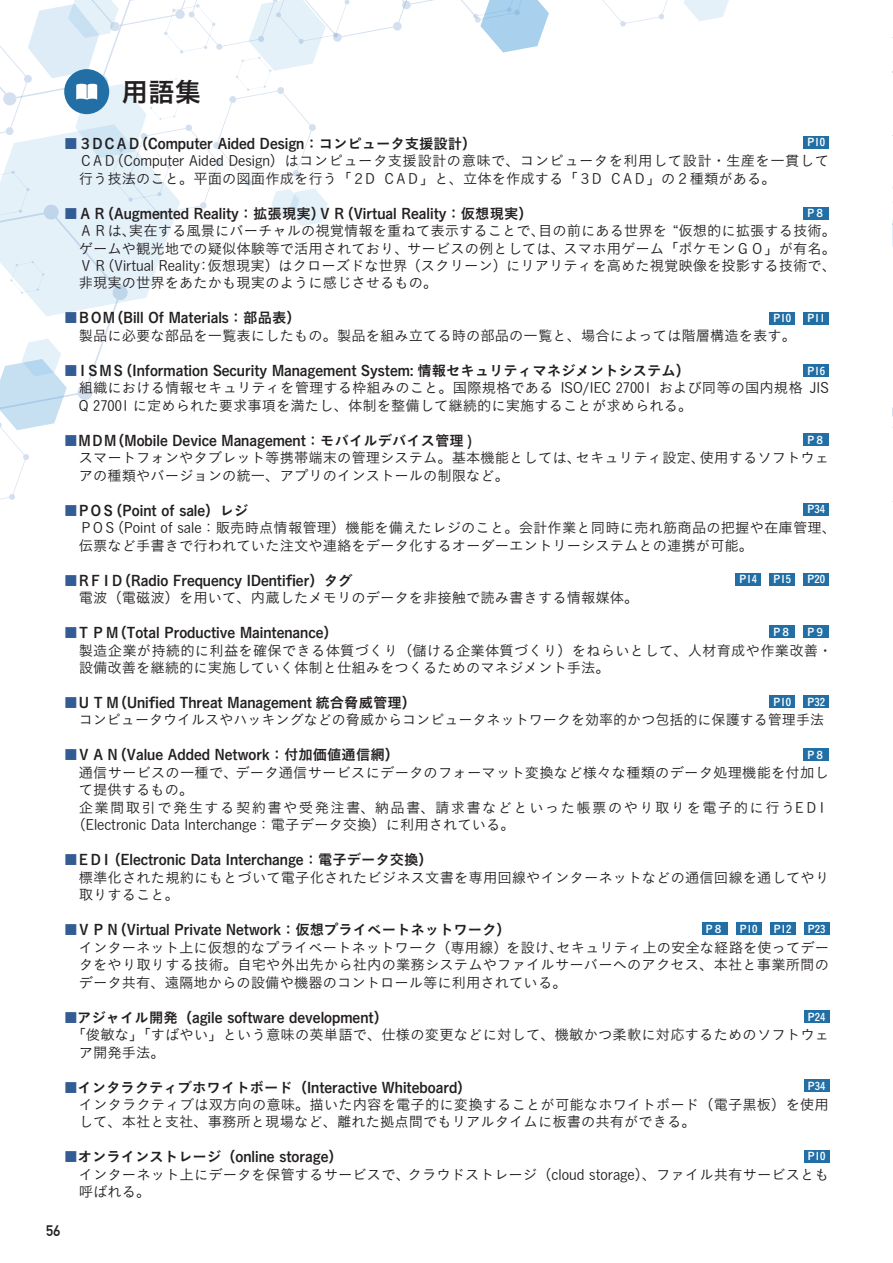
<style>
.page{position:relative;width:893px;height:1263px;background:#fff}
.page>*{position:absolute;margin:0;border:0;box-sizing:border-box;transform-origin:0 0}
.t1{font:26.55px "Koburina Go Std W6";color:#231f20}
.t2{font:700 14.85px "DIN Alternate";color:#231f20}
.t3{font:14.4px/17.5px "Koburina Go Std W3";color:#231f20}
.t4{font:14.4px "Koburina Go Std W6";color:#231f20}
.t5{font:14.4px "Koburina Go Std W3";letter-spacing:.095em;color:#231f20}
.t6{font:10.65px "Koburina Go Std W6";color:#fff}
.s1{font-family:"Koburina Go Std W6";color:#325c93}
.s2{font-family:"Koburina Go Std W6"}
.s3{color:#325c93}
</style>
<div class="page">
<svg style="left:684px;top:0;width:45px;height:21px"></svg>
<svg style="left:602px;top:0;width:66px;height:27px"></svg>
<svg style="left:892px;top:37px;width:1px;height:465px"></svg>
<div style="left:804px;top:136px;width:25px;height:13px;background:#226fa6"></div>
<div style="left:804px;top:207px;width:25px;height:12px;background:#226fa6"></div>
<div style="left:804px;top:434px;width:25px;height:12px;background:#226fa6"></div>
<div style="left:804px;top:503px;width:25px;height:13px;background:#226fa6"></div>
<div style="left:804px;top:573px;width:25px;height:12px;background:#226fa6"></div>
<div style="left:770px;top:573px;width:25px;height:12px;background:#226fa6"></div>
<div style="left:736px;top:573px;width:25px;height:12px;background:#226fa6"></div>
<div style="left:804px;top:625px;width:25px;height:13px;background:#226fa6"></div>
<div style="left:770px;top:625px;width:25px;height:13px;background:#226fa6"></div>
<div style="left:804px;top:748px;width:25px;height:13px;background:#226fa6"></div>
<div style="left:804px;top:695px;width:25px;height:13px;background:#226fa6"></div>
<div style="left:770px;top:695px;width:25px;height:13px;background:#226fa6"></div>
<div style="left:804px;top:922px;width:25px;height:13px;background:#226fa6"></div>
<div style="left:770px;top:922px;width:25px;height:13px;background:#226fa6"></div>
<div style="left:736px;top:922px;width:25px;height:13px;background:#226fa6"></div>
<div style="left:702px;top:922px;width:25px;height:13px;background:#226fa6"></div>
<div style="left:804px;top:1010px;width:25px;height:13px;background:#226fa6"></div>
<div style="left:804px;top:1079px;width:25px;height:13px;background:#226fa6"></div>
<div style="left:804px;top:1150px;width:25px;height:13px;background:#226fa6"></div>
<div style="left:804px;top:312px;width:25px;height:12px;background:#226fa6"></div>
<div style="left:770px;top:312px;width:25px;height:12px;background:#226fa6"></div>
<div style="left:804px;top:364px;width:25px;height:13px;background:#226fa6"></div>
<svg style="left:0;top:0;width:549px;height:500px"></svg>
<p class="t1" style="left:122px;top:72px;width:81px">用語集</p>
<p class="t3" style="left:79px;top:134px;width:752px;text-indent:-15px"><span class="s1">■</span><span class="s2">３ＤＣＡＤ（Computer Aided Design：コンピュータ支援設計）<br></span>ＣＡＤ（Computer Aided Design）はコンピュータ支援設計の意味で、コンピュータを利用して設計・生産を一貫して行う技法のこと。平面の図面作成を行う「２Ｄ ＣＡＤ」と、立体を作成する「３Ｄ ＣＡＤ」の２種類がある。</p>
<p class="t3" style="left:79px;top:204px;width:759px;text-indent:-15px"><span class="s1">■</span><span class="s2">ＡＲ（Augmented Reality：拡張現実）ＶＲ（Virtual Reality：仮想現実）<br></span>ＡＲは、実在する風景にバーチャルの視覚情報を重ねて表示することで、目の前にある世界を “仮想的に拡張する技術。ゲームや観光地での疑似体験等で活用されており、サービスの例としては、スマホ用ゲーム「ポケモンＧＯ」が有名。ＶＲ（Virtual Reality：仮想現実）はクローズドな世界（スクリーン）にリアリティを高めた視覚映像を投影する技術で、非現実の世界をあたかも現実のように感じさせるもの。</p>
<p class="t3" style="left:79px;top:309px;width:719px;text-indent:-15px"><span class="s1">■</span><span class="s2">ＢＯＭ（Bill Of Materials：部品表）<br></span>製品に必要な部品を一覧表にしたもの。製品を組み立てる時の部品の一覧と、場合によっては階層構造を表す。</p>
<p class="t3" style="left:79px;top:361px;width:752px;text-indent:-15px"><span class="s1">■</span><span class="s2">ＩＳＭＳ（Information Security Management System: 情報セキュリティマネジメントシステム）<br></span>組織における情報セキュリティを管理する枠組みのこと。国際規格である ISO/IEC 27001 および同等の国内規格 JIS<br>Q 27001 に定められた要求事項を満たし、体制を整備して継続的に実施することが求められる。</p>
<p class="t3" style="left:79px;top:431px;width:752px;text-indent:-15px"><span class="s1">■</span><span class="s2">ＭＤＭ（Mobile Device Management：モバイルデバイス管理 )<br></span>スマートフォンやタブレット等携帯端末の管理システム。基本機能としては、セキュリティ設定、使用するソフトウェアの種類やバージョンの統一、アプリのインストールの制限など。</p>
<p class="t3" style="left:79px;top:501px;width:759px;text-indent:-15px"><span class="s1">■</span><span class="s2">ＰＯＳ（Point of sale）レジ<br></span>ＰＯＳ（Point of sale：販売時点情報管理）機能を備えたレジのこと。会計作業と同時に売れ筋商品の把握や在庫管理、伝票など手書きで行われていた注文や連絡をデータ化するオーダーエントリーシステムとの連携が可能。</p>
<p class="t3" style="left:79px;top:571px;width:561px;text-indent:-15px"><span class="s1">■</span><span class="s2">ＲＦＩＤ（Radio Frequency IDentifier）タグ<br></span>電波（電磁波）を用いて、内蔵したメモリのデータを非接触で読み書きする情報媒体。</p>
<p class="t3" style="left:79px;top:624px;width:755px;text-indent:-15px"><span class="s1">■</span><span class="s2">ＴＰＭ（Total Productive Maintenance）<br></span>製造企業が持続的に利益を確保できる体質づくり（儲ける企業体質づくり）をねらいとして、人材育成や作業改善・設備改善を継続的に実施していく体制と仕組みをつくるためのマネジメント手法。</p>
<p class="t3" style="left:79px;top:694px;width:747px;text-indent:-15px"><span class="s1">■</span><span class="s2">ＵＴＭ（Unified Threat Management 統合脅威管理）<br></span>コンピュータウイルスやハッキングなどの脅威からコンピュータネットワークを効率的かつ包括的に保護する管理手法</p>
<p class="t4" style="left:64px;top:744px;width:337px"><span class="s3">■</span>ＶＡＮ（Value Added Network：付加価値通信網）</p>
<p class="t3" style="left:79px;top:763px;width:752px">通信サービスの一種で、データ通信サービスにデータのフォーマット変換など様々な種類のデータ処理機能を付加し</p>
<p class="t3" style="left:79px;top:781px;width:116px">て提供するもの。</p>
<p class="t5" style="left:79px;top:796px;width:752px">企業間取引で発生する契約書や受発注書、納品書、請求書などといった帳票のやり取りを電子的に行うＥＤＩ</p>
<p class="t3" style="left:72px;top:816px;width:445px">（Electronic Data Interchange：電子データ交換）に利用されている。</p>
<p class="t3" style="left:79px;top:851px;width:752px;text-indent:-15px"><span class="s1">■</span><span class="s2">ＥＤＩ（Electronic Data Interchange：電子データ交換）<br></span>標準化された規約にもとづいて電子化されたビジネス文書を専用回線やインターネットなどの通信回線を通してやり取りすること。</p>
<p class="t3" style="left:79px;top:921px;width:752px;text-indent:-15px"><span class="s1">■</span><span class="s2">ＶＰＮ（Virtual Private Network：仮想プライベートネットワーク）<br></span>インターネット上に仮想的なプライベートネットワーク（専用線）を設け、セキュリティ上の安全な経路を使ってデータをやり取りする技術。自宅や外出先から社内の業務システムやファイルサーバーへのアクセス、本社と事業所間のデータ共有、遠隔地からの設備や機器のコントロール等に利用されている。</p>
<p class="t4" style="left:64px;top:1006px;width:326px"><span class="s3">■</span>アジャイル開発（agile software development）</p>
<p class="t3" style="left:72px;top:1026px;width:759px">「俊敏な」「すばやい」という意味の英単語で、仕様の変更などに対して、機敏かつ柔軟に対応するためのソフトウェ</p>
<p class="t3" style="left:79px;top:1043px;width:88px">ア開発手法。</p>
<p class="t3" style="left:79px;top:1078px;width:752px;text-indent:-15px"><span class="s1">■</span><span class="s2">インタラクティブホワイトボード（Interactive Whiteboard）<br></span>インタラクティブは双方向の意味。描いた内容を電子的に変換することが可能なホワイトボード（電子黒板）を使用して、本社と支社、事務所と現場など、離れた拠点間でもリアルタイムに板書の共有ができる。</p>
<p class="t3" style="left:79px;top:1148px;width:752px;text-indent:-15px"><span class="s1">■</span><span class="s2">オンラインストレージ（online storage）<br></span>インターネット上にデータを保管するサービスで、クラウドストレージ（cloud storage）、ファイル共有サービスとも呼ばれる。</p>
<p class="t6" style="left:808px;top:134px;width:19px">P10</p>
<p class="t6" style="left:808px;top:205px;width:19px">P８</p>
<p class="t6" style="left:774px;top:310px;width:19px">P10</p>
<p class="t6" style="left:808px;top:310px;width:19px">P11</p>
<p class="t6" style="left:808px;top:362px;width:19px">P16</p>
<p class="t6" style="left:808px;top:432px;width:19px">P８</p>
<p class="t6" style="left:808px;top:501px;width:19px">P34</p>
<p class="t6" style="left:740px;top:571px;width:19px">P14</p>
<p class="t6" style="left:774px;top:571px;width:19px">P15</p>
<p class="t6" style="left:808px;top:571px;width:19px">P20</p>
<p class="t6" style="left:774px;top:624px;width:19px">P８</p>
<p class="t6" style="left:808px;top:624px;width:19px">P９</p>
<p class="t6" style="left:774px;top:694px;width:19px">P10</p>
<p class="t6" style="left:808px;top:694px;width:19px">P32</p>
<p class="t6" style="left:808px;top:747px;width:19px">P８</p>
<p class="t6" style="left:706px;top:921px;width:19px">P８</p>
<p class="t6" style="left:740px;top:921px;width:19px">P10</p>
<p class="t6" style="left:774px;top:921px;width:19px">P12</p>
<p class="t6" style="left:808px;top:921px;width:19px">P23</p>
<p class="t6" style="left:808px;top:1009px;width:19px">P24</p>
<p class="t6" style="left:808px;top:1078px;width:19px">P34</p>
<p class="t6" style="left:808px;top:1148px;width:19px">P10</p>
<p class="t2" style="left:46px;top:1219px;width:16px">56</p>
</div>
